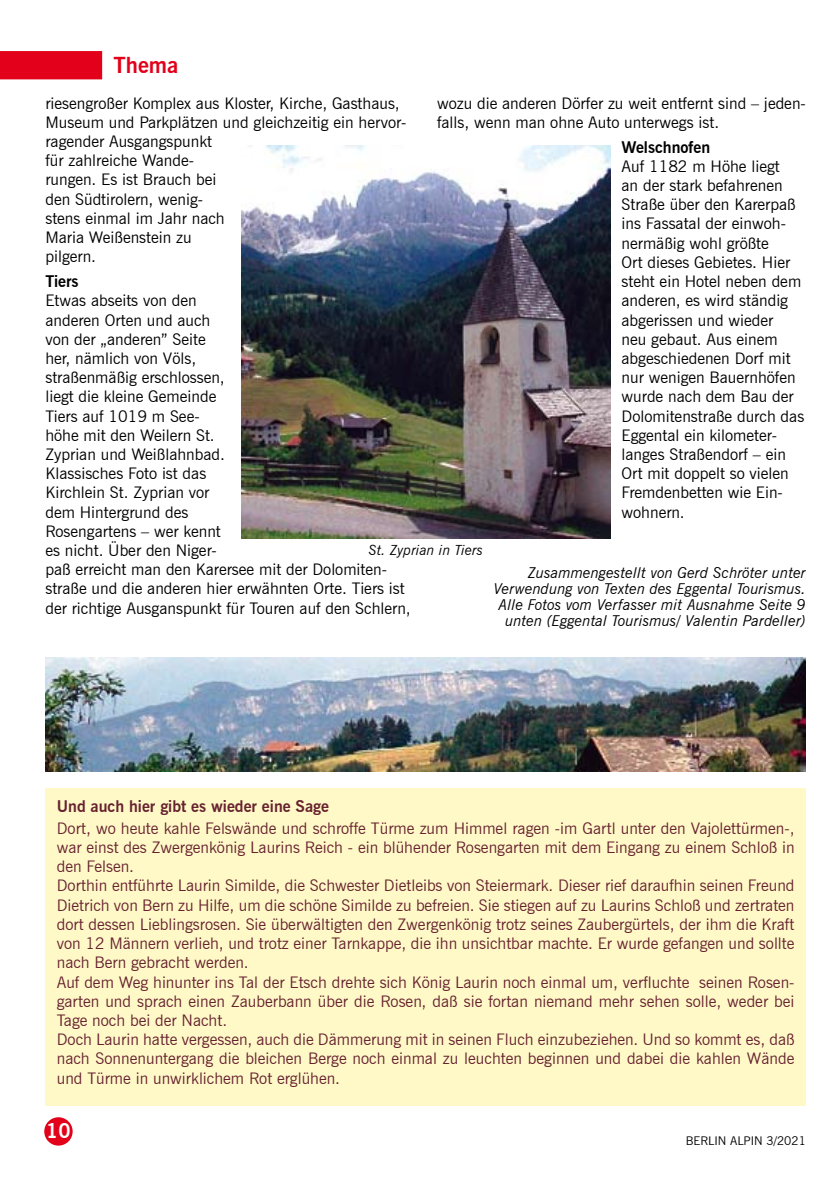
<style>
.page{position:relative;width:840px;height:1191px;background:#fff}
.page>*{position:absolute;margin:0;border:0;box-sizing:border-box;transform-origin:0 0}
.t1{font:700 22px "News Gothic BT";color:#e2001a}
.t2{font:700 20px "News Gothic BT";color:#fffffd}
.t3{font:16px/19.2px "News Gothic BT";color:#000}
.t4{font:16px/19.2px "News Gothic BT";color:#672230}
.t5{font:700 16px "News Gothic BT";color:#672230}
.t6{font:700 16px "News Gothic BT";color:#000}
.t7{font:italic 15px/16px "News Gothic BT";color:#000;text-align:right}
.t8{font:italic 14px "News Gothic BT";color:#000}
.t9{font:12px "News Gothic BT";color:#000}
</style>
<div class="page">
<div style="left:45px;top:1118px;width:27px;height:26px;background:#e2001a;border-radius:50%"></div>
<div style="left:44px;top:1117px;width:29px;height:28px;border:2px solid #e2001a;border-radius:50%"></div>
<div style="left:0;top:51px;width:102px;height:28px;background:#e2001a"></div>
<img style="left:241px;top:146px;width:369px;height:393px">
<div style="left:45px;top:788px;width:760px;height:318px;background:#fff9c7"></div>
<img style="left:45px;top:658px;width:760px;height:113px">
<h1 class="t1" style="left:113px;top:52px;width:66px">Thema</h1>
<p class="t3" style="left:45px;top:93px;width:362px">riesengroßer Komplex aus Kloster, Kirche, Gasthaus,<br>Museum und Parkplätzen und gleichzeitig ein hervor&shy;ragender Ausgangspunkt<br>für zahlreiche Wande-<br>rungen. Es ist Brauch bei<br>den Südtirolern, wenig-<br>stens einmal im Jahr nach<br>Maria Weißenstein zu<br>pilgern.</p>
<p class="t6" style="left:45px;top:272px;width:35px">Tiers</p>
<p class="t3" style="left:45px;top:291px;width:366px">Etwas abseits von den<br>anderen Orten und auch<br>von der „anderen” Seite<br>her, nämlich von Völs,<br>straßenmäßig erschlossen,<br>liegt die kleine Gemeinde<br>Tiers auf 1019 m See-<br>höhe mit den Weilern St.<br>Zyprian und Weißlahnbad.<br>Klassisches Foto ist das<br>Kirchlein St. Zyprian vor<br>dem Hintergrund des<br>Rosengartens – wer kennt<br>es nicht. Über den Niger-<br>paß erreicht man den Karersee mit der Dolomiten&shy;straße und die anderen hier erwähnten Orte. Tiers ist der richtige Ausganspunkt für Touren auf den Schlern,</p>
<p class="t3" style="left:437px;top:93px;width:370px">wozu die anderen Dörfer zu weit entfernt sind – jeden&shy;falls, wenn man ohne Auto unterwegs ist.</p>
<p class="t6" style="left:621px;top:137px;width:90px">Welschnofen</p>
<p class="t3" style="left:621px;top:156px;width:184px">Auf 1182 m Höhe liegt<br>an der stark befahrenen<br>Straße über den Karerpaß ins Fassatal der einwoh&shy;nermäßig wohl größte<br>Ort dieses Gebietes. Hier steht ein Hotel neben dem anderen, es wird ständig abgerissen und wieder<br>neu gebaut. Aus einem abgeschiedenen Dorf mit nur wenigen Bauernhöfen wurde nach dem Bau der<br>Dolomitenstraße durch das<br>Eggental ein kilometer&shy;langes Straßendorf – ein<br>Ort mit doppelt so vielen<br>Fremdenbetten wie Ein&shy;wohnern.</p>
<p class="t8" style="left:368px;top:541px;width:116px">St. Zyprian in Tiers</p>
<p class="t7" style="left:493px;top:564px;width:314px">Zusammengestellt von Gerd Schröter unter Verwendung von Texten des Eggental Tourismus.<br>Alle Fotos vom Verfasser mit Ausnahme Seite 9 unten (Eggental Tourismus/ Valentin Pardeller)</p>
<p class="t5" style="left:57px;top:796px;width:274px">Und auch hier gibt es wieder eine Sage</p>
<p class="t4" style="left:57px;top:818px;width:739px">Dort, wo heute kahle Felswände und schroffe Türme zum Himmel ragen -im Gartl unter den Vajolettürmen-, war einst des Zwergenkönig Laurins Reich - ein blühender Rosengarten mit dem Eingang zu einem Schloß in den Felsen.<br>Dorthin entführte Laurin Similde, die Schwester Dietleibs von Steiermark. Dieser rief daraufhin seinen Freund Dietrich von Bern zu Hilfe, um die schöne Similde zu befreien. Sie stiegen auf zu Laurins Schloß und zertraten dort dessen Lieblingsrosen. Sie überwältigten den Zwergenkönig trotz seines Zaubergürtels, der ihm die Kraft von 12 Männern verlieh, und trotz einer Tarnkappe, die ihn unsichtbar machte. Er wurde gefangen und sollte nach Bern gebracht werden.<br>Auf dem Weg hinunter ins Tal der Etsch drehte sich König Laurin noch einmal um, verfluchte seinen Rosen&shy;garten und sprach einen Zauberbann über die Rosen, daß sie fortan niemand mehr sehen solle, weder bei Tage noch bei der Nacht.<br>Doch Laurin hatte vergessen, auch die Dämmerung mit in seinen Fluch einzubeziehen. Und so kommt es, daß nach Sonnenuntergang die bleichen Berge noch einmal zu leuchten beginnen und dabei die kahlen Wände und Türme in unwirklichem Rot erglühen.</p>
<p class="t2" style="left:46px;top:1119px;width:26px">10</p>
<p class="t9" style="left:685px;top:1133px;width:121px">BERLIN ALPIN 3/2021</p>
</div>
